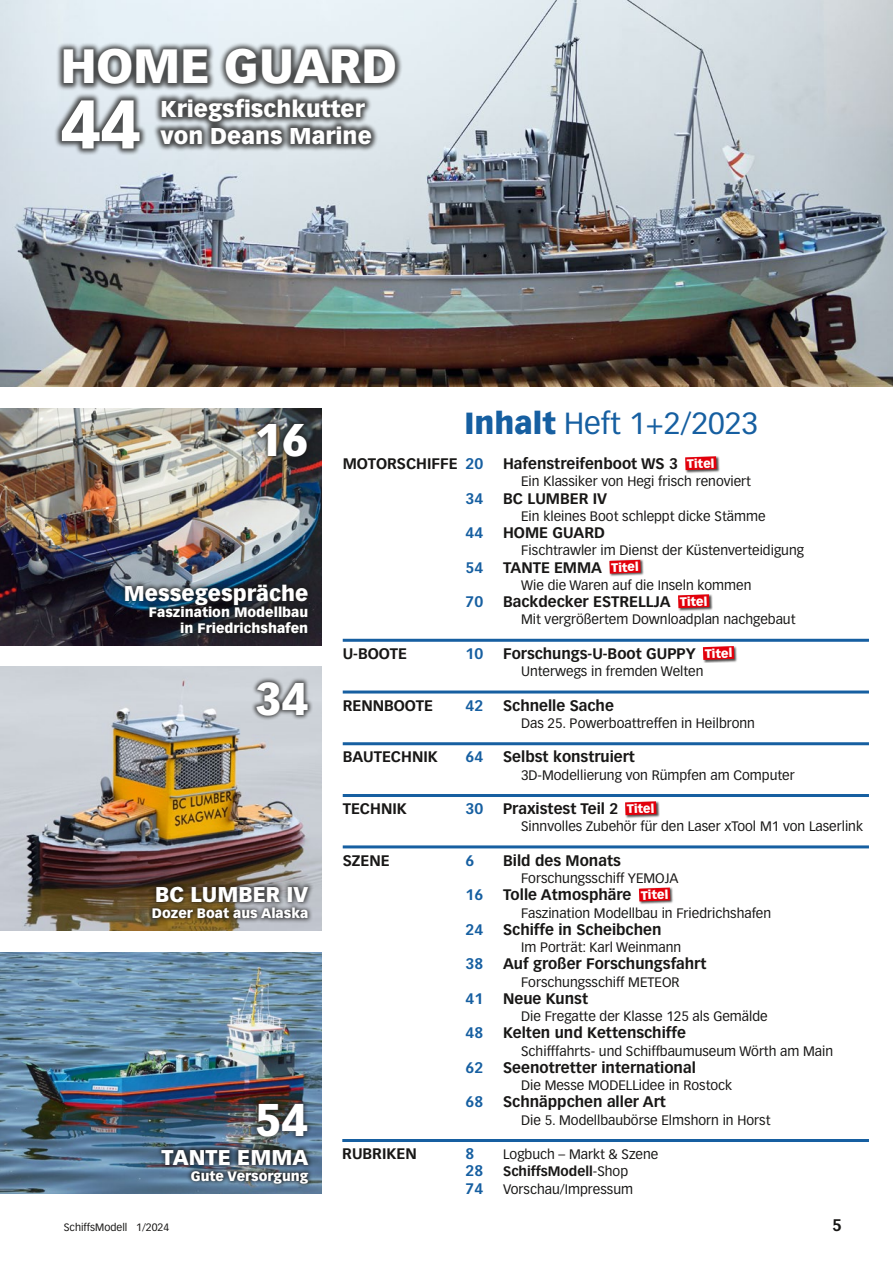
<style>
.page{position:relative;width:893px;height:1263px;background:#fff}
.page>*{position:absolute;margin:0;border:0;box-sizing:border-box;transform-origin:0 0}
.t1{font:900 67.5px "Vectora LT Std";color:#fff}
.t2{font:900 47.25px "Vectora LT Std";color:#fff}
.t3{font:900 45px "Vectora LT Std";color:#fff}
.t4{font:30px "Vectora LT Std";color:#165fa1}
.t5{font:900 22.5px/27px "Vectora LT Std";color:#fff}
.t6{font:900 21px "Vectora LT Std";color:#fff}
.t7{font:700 16.5px "Vectora LT Std";color:#181716}
.t8{font:700 15px "Vectora LT Std";color:#181716}
.t9{font:700 15px "Vectora LT Std";color:#165fa1}
.t10{font:13.5px "Vectora LT Std";color:#181716}
.t11{font:900 13.5px/16.2px "Vectora LT Std";color:#fff;text-align:right}
.t12{font:700 13.5px "Vectora LT Std";color:#181716}
.t13{font:900 12.15px "Vectora LT Std";color:#fff}
.t14{font:10.5px "Vectora LT Std";color:#181716}
.s1{font-weight:900}
.s2{font-weight:400}
</style>
<div class="page">
<img style="left:0;top:0;width:893px;height:387px">
<hr style="left:342px;top:1139px;width:527px;height:3px;background:#165fa1">
<hr style="left:343px;top:845px;width:526px;height:3px;background:#165fa1">
<hr style="left:343px;top:639px;width:526px;height:3px;background:#165fa1">
<hr style="left:343px;top:690px;width:526px;height:3px;background:#165fa1">
<hr style="left:343px;top:742px;width:526px;height:3px;background:#165fa1">
<hr style="left:343px;top:794px;width:526px;height:3px;background:#165fa1">
<img style="left:0;top:408px;width:321px;height:238px">
<div style="left:252px;top:419px;width:60px;height:43px;background:#181716;opacity:.75"></div>
<div style="left:120px;top:578px;width:193px;height:60px;background:#181716;opacity:.75"></div>
<img style="left:0;top:952px;width:321px;height:242px">
<div style="left:156px;top:1144px;width:158px;height:45px;background:#181716;opacity:.85"></div>
<div style="left:251px;top:1098px;width:62px;height:43px;background:#181716;opacity:.75"></div>
<div style="left:625px;top:801px;width:35px;height:17px;background:#181716;opacity:.75"></div>
<svg style="left:625px;top:801px;width:31px;height:14px"></svg>
<div style="left:639px;top:887px;width:35px;height:18px;background:#181716;opacity:.75"></div>
<svg style="left:639px;top:887px;width:31px;height:14px"></svg>
<div style="left:609px;top:559px;width:35px;height:18px;background:#181716;opacity:.75"></div>
<svg style="left:609px;top:560px;width:32px;height:14px"></svg>
<div style="left:678px;top:594px;width:35px;height:17px;background:#181716;opacity:.75"></div>
<svg style="left:678px;top:594px;width:31px;height:14px"></svg>
<div style="left:685px;top:456px;width:35px;height:17px;background:#181716;opacity:.75"></div>
<svg style="left:685px;top:456px;width:31px;height:14px"></svg>
<div style="left:703px;top:645px;width:35px;height:18px;background:#181716;opacity:.75"></div>
<svg style="left:703px;top:646px;width:31px;height:14px"></svg>
<img style="left:0;top:667px;width:321px;height:264px">
<div style="left:147px;top:881px;width:167px;height:43px;background:#181716;opacity:.75"></div>
<div style="left:251px;top:677px;width:62px;height:43px;background:#181716;opacity:.75"></div>
<div style="left:54px;top:93px;width:93px;height:63px;background:#181716;opacity:.75"></div>
<div style="left:56px;top:42px;width:347px;height:49px;background:#181716;opacity:.75"></div>
<div style="left:153px;top:91px;width:226px;height:61px;background:#181716;opacity:.75"></div>
<h2 class="t2" style="left:61px;top:37px;width:338px">HOME GUARD</h2>
<h3 class="t5" style="left:161px;top:95px;width:213px">Kriegsfischkutter von Deans Marine</h3>
<h1 class="t1" style="left:61px;top:82px;width:81px">44</h1>
<h3 class="t3" style="left:255px;top:412px;width:55px">16</h3>
<h3 class="t6" style="left:124px;top:580px;width:186px">Messegespräche</h3>
<p class="t11" style="left:149px;top:604px;width:161px">Faszination Modellbau in Friedrichshafen</p>
<h3 class="t3" style="left:255px;top:670px;width:55px">34</h3>
<h3 class="t6" style="left:155px;top:881px;width:155px">BC LUMBER IV</h3>
<p class="t11" style="left:152px;top:905px;width:158px">Dozer Boat aus Alaska</p>
<h3 class="t3" style="left:255px;top:1091px;width:55px">54</h3>
<h3 class="t6" style="left:162px;top:1144px;width:148px">TANTE EMMA</h3>
<p class="t11" style="left:191px;top:1168px;width:119px">Gute Versorgung</p>
<h3 class="t4" style="left:465px;top:406px;width:295px"><span class="s1">Inhalt</span> Heft 1+2/2023</h3>
<p class="t8" style="left:343px;top:455px;width:116px">MOTORSCHIFFE</p>
<p class="t9" style="left:466px;top:455px;width:19px">20</p>
<p class="t8" style="left:503px;top:455px;width:176px">Hafenstreifenboot WS 3</p>
<p class="t10" style="left:521px;top:474px;width:231px">Ein Klassiker von Hegi frisch renoviert</p>
<p class="t9" style="left:466px;top:489px;width:19px">34</p>
<p class="t8" style="left:503px;top:489px;width:106px">BC LUMBER IV</p>
<p class="t10" style="left:521px;top:508px;width:246px">Ein kleines Boot schleppt dicke Stämme</p>
<p class="t9" style="left:466px;top:524px;width:19px">44</p>
<p class="t8" style="left:503px;top:524px;width:103px">HOME GUARD</p>
<p class="t10" style="left:521px;top:543px;width:284px">Fischtrawler im Dienst der Küstenverteidigung</p>
<p class="t9" style="left:466px;top:558px;width:19px">54</p>
<p class="t8" style="left:503px;top:558px;width:100px">TANTE EMMA</p>
<p class="t10" style="left:521px;top:577px;width:232px">Wie die Waren auf die Inseln kommen</p>
<p class="t9" style="left:466px;top:593px;width:19px">70</p>
<p class="t8" style="left:503px;top:593px;width:169px">Backdecker ESTRELLJA</p>
<p class="t10" style="left:521px;top:612px;width:276px">Mit vergrößertem Downloadplan nachgebaut</p>
<p class="t13" style="left:687px;top:456px;width:29px;rotate:-2deg">Titel</p>
<p class="t13" style="left:611px;top:560px;width:29px;rotate:-2deg">Titel</p>
<p class="t13" style="left:680px;top:594px;width:29px;rotate:-2deg">Titel</p>
<p class="t8" style="left:343px;top:644px;width:66px">U-BOOTE</p>
<p class="t9" style="left:466px;top:644px;width:19px">10</p>
<p class="t8" style="left:503px;top:644px;width:194px">Forschungs-U-Boot GUPPY</p>
<p class="t10" style="left:521px;top:663px;width:184px">Unterwegs in fremden Welten</p>
<p class="t13" style="left:705px;top:646px;width:29px;rotate:-2deg">Titel</p>
<p class="t8" style="left:343px;top:696px;width:92px">RENNBOOTE</p>
<p class="t9" style="left:466px;top:696px;width:19px">42</p>
<p class="t8" style="left:503px;top:696px;width:112px">Schnelle Sache</p>
<p class="t10" style="left:521px;top:715px;width:235px">Das 25. Powerboattreffen in Heilbronn</p>
<p class="t8" style="left:343px;top:748px;width:97px">BAUTECHNIK</p>
<p class="t9" style="left:466px;top:748px;width:19px">64</p>
<p class="t8" style="left:503px;top:748px;width:133px">Selbst konstruiert</p>
<p class="t10" style="left:521px;top:767px;width:275px">3D-Modellierung von Rümpfen am Computer</p>
<p class="t8" style="left:343px;top:800px;width:66px">TECHNIK</p>
<p class="t9" style="left:466px;top:800px;width:19px">30</p>
<p class="t8" style="left:503px;top:800px;width:117px">Praxistest Teil 2</p>
<p class="t10" style="left:521px;top:819px;width:343px">Sinnvolles Zubehör für den Laser xTool M1 von Laserlink</p>
<p class="t13" style="left:627px;top:801px;width:29px;rotate:-2deg">Titel</p>
<p class="t8" style="left:343px;top:851px;width:48px">SZENE</p>
<p class="t9" style="left:466px;top:851px;width:10px">6</p>
<p class="t8" style="left:503px;top:851px;width:119px">Bild des Monats</p>
<p class="t10" style="left:521px;top:870px;width:159px">Forschungsschiff YEMOJA</p>
<p class="t9" style="left:466px;top:886px;width:19px">16</p>
<p class="t8" style="left:503px;top:886px;width:130px">Tolle Atmosphäre</p>
<p class="t10" style="left:521px;top:905px;width:252px">Faszination Modellbau in Friedrichshafen</p>
<p class="t9" style="left:466px;top:920px;width:19px">24</p>
<p class="t8" style="left:503px;top:920px;width:160px">Schiffe in Scheibchen</p>
<p class="t10" style="left:521px;top:939px;width:162px">Im Porträt: Karl Weinmann</p>
<p class="t9" style="left:466px;top:955px;width:19px">38</p>
<p class="t8" style="left:503px;top:955px;width:205px">Auf großer Forschungsfahrt</p>
<p class="t10" style="left:521px;top:974px;width:160px">Forschungsschiff METEOR</p>
<p class="t9" style="left:466px;top:989px;width:19px">41</p>
<p class="t8" style="left:503px;top:989px;width:86px">Neue Kunst</p>
<p class="t10" style="left:521px;top:1008px;width:248px">Die Fregatte der Klasse 125 als Gemälde</p>
<p class="t9" style="left:466px;top:1024px;width:19px">48</p>
<p class="t8" style="left:503px;top:1024px;width:184px">Kelten und Kettenschiffe</p>
<p class="t10" style="left:521px;top:1043px;width:314px">Schifffahrts- und Schiffbaumuseum Wörth am Main</p>
<p class="t9" style="left:466px;top:1058px;width:19px">62</p>
<p class="t8" style="left:503px;top:1058px;width:194px">Seenotretter international</p>
<p class="t10" style="left:521px;top:1077px;width:213px">Die Messe MODELLidee in Rostock</p>
<p class="t9" style="left:466px;top:1093px;width:19px">68</p>
<p class="t8" style="left:503px;top:1093px;width:164px">Schnäppchen aller Art</p>
<p class="t10" style="left:521px;top:1112px;width:251px">Die 5. Modellbaubörse Elmshorn in Horst</p>
<p class="t13" style="left:641px;top:888px;width:29px;rotate:-2deg">Titel</p>
<p class="t8" style="left:342px;top:1145px;width:76px">RUBRIKEN</p>
<p class="t9" style="left:466px;top:1145px;width:10px">8</p>
<p class="t10" style="left:503px;top:1146px;width:157px">Logbuch – Markt &amp; Szene</p>
<p class="t9" style="left:466px;top:1162px;width:19px">28</p>
<p class="t12" style="left:503px;top:1163px;width:127px">SchiffsModell<span class="s2">-Shop</span></p>
<p class="t9" style="left:466px;top:1179px;width:19px">74</p>
<p class="t10" style="left:503px;top:1181px;width:131px">Vorschau/Impressum</p>
<p class="t14" style="left:64px;top:1221px;width:107px">SchiffsModell 1/2024</p>
<p class="t7" style="left:832px;top:1215px;width:11px">5</p>
</div>
